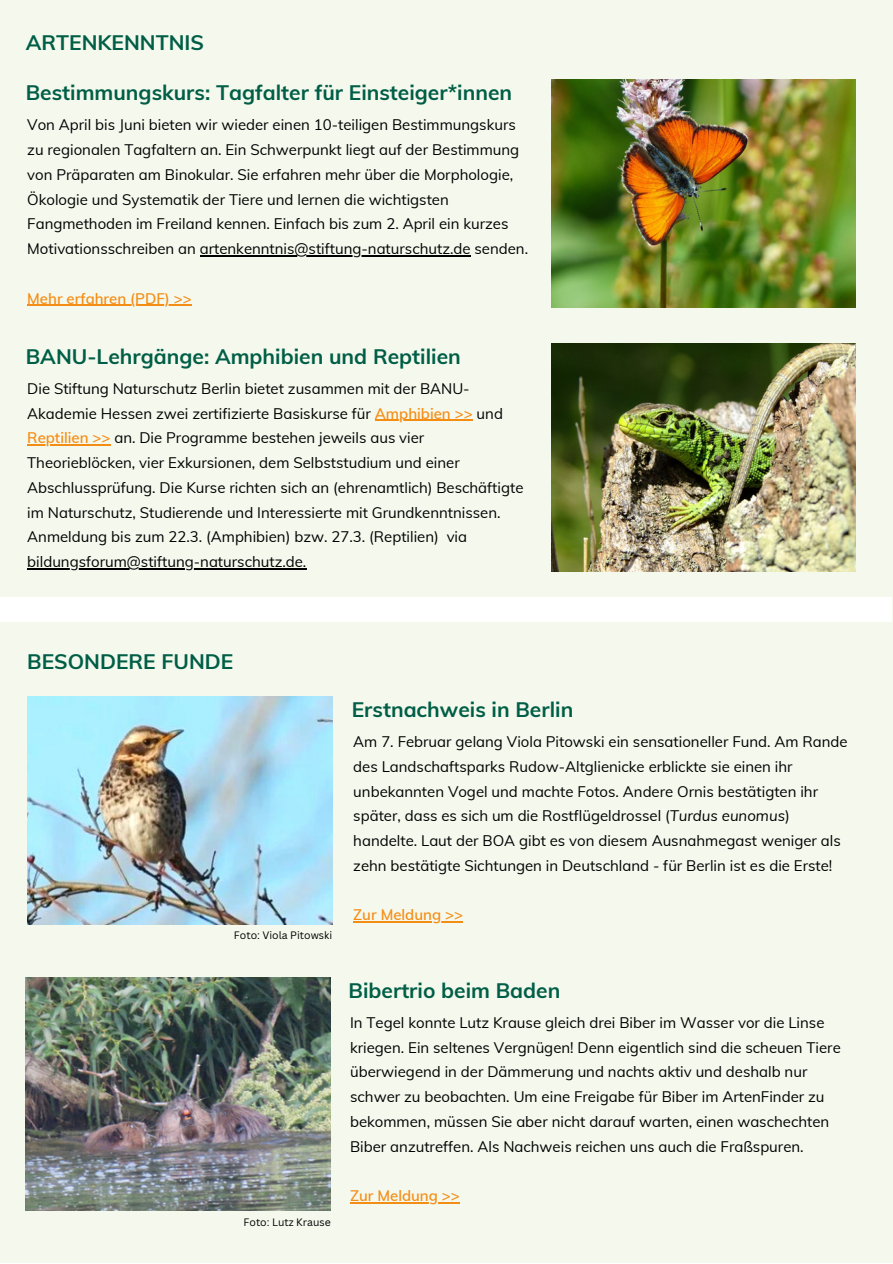
<style>
.page{position:relative;width:893px;height:1264px;background:#fff}
.page>*{position:absolute;margin:0;border:0;box-sizing:border-box;transform-origin:0 0}
.t1{font:700 21px "Muli";color:#005e46}
.t2{font:15px/24.8px "Muli";color:#000}
.t3{font:600 15px "Muli";color:#f48d14}
.t4{font:10.5px "Canva Sans";color:#000}
.s1{font-weight:600;color:#f48d14}
.s2{font-style:italic}
</style>
<div class="page">
<div style="left:0;top:0;width:892px;height:1262px;background:#f4f8ed"></div>
<div style="left:0;top:597px;width:891px;height:24px;background:#fff"></div>
<img style="left:551px;top:80px;width:304px;height:228px">
<img style="left:27px;top:696px;width:305px;height:228px">
<img style="left:26px;top:977px;width:304px;height:233px">
<img style="left:551px;top:343px;width:304px;height:228px">
<hr style="left:200px;top:255px;width:270px;height:1px;background:#000">
<hr style="left:27px;top:305px;width:165px;height:1px;background:#f48d14">
<hr style="left:353px;top:921px;width:110px;height:1px;background:#f48d14">
<hr style="left:350px;top:1202px;width:110px;height:1px;background:#f48d14">
<hr style="left:375px;top:420px;width:97px;height:1px;background:#f48d14">
<hr style="left:27px;top:444px;width:83px;height:1px;background:#f48d14">
<hr style="left:27px;top:568px;width:276px;height:1px;background:#000">
<h1 class="t1" style="left:26px;top:29px;width:180px">ARTENKENNTNIS</h1>
<h1 class="t1" style="left:26px;top:79px;width:488px">Bestimmungskurs: Tagfalter für Einsteiger*innen</h1>
<p class="t2" style="left:27px;top:112px;width:502px">Von April bis Juni bieten wir wieder einen 10-teiligen Bestimmungskurs zu regionalen Tagfaltern an. Ein Schwerpunkt liegt auf der Bestimmung von Präparaten am Binokular. Sie erfahren mehr über die Morphologie, Ökologie und Systematik der Tiere und lernen die wichtigsten Fangmethoden im Freiland kennen. Einfach bis zum 2. April ein kurzes Motivationsschreiben an artenkenntnis@stiftung-naturschutz.de senden.</p>
<p class="t3" style="left:27px;top:288px;width:166px">Mehr erfahren (PDF) &gt;&gt;</p>
<h1 class="t1" style="left:26px;top:342px;width:436px">BANU-Lehrgänge: Amphibien und Reptilien</h1>
<p class="t2" style="left:27px;top:376px;width:497px">Die Stiftung Naturschutz Berlin bietet zusammen mit der BANU-Akademie Hessen zwei zertifizierte Basiskurse für <span class="s1">Amphibien &gt;&gt;</span> und <span class="s1">Reptilien &gt;&gt;</span> an. Die Programme bestehen jeweils aus vier Theorieblöcken, vier Exkursionen, dem Selbststudium und einer Abschlussprüfung. Die Kurse richten sich an (ehrenamtlich) Beschäftigte im Naturschutz, Studierende und Interessierte mit Grundkenntnissen.<br>Anmeldung bis zum 22.3. (Amphibien) bzw. 27.3. (Reptilien) via bildungsforum@stiftung-naturschutz.de.</p>
<h1 class="t1" style="left:27px;top:647px;width:207px">BESONDERE FUNDE</h1>
<p class="t4" style="left:234px;top:928px;width:100px">Foto: Viola Pitowski</p>
<p class="t4" style="left:243px;top:1214px;width:89px">Foto: Lutz Krause</p>
<h1 class="t1" style="left:352px;top:695px;width:223px">Erstnachweis in Berlin</h1>
<p class="t2" style="left:353px;top:729px;width:496px">Am 7. Februar gelang Viola Pitowski ein sensationeller Fund. Am Rande des Landschaftsparks Rudow-Altglienicke erblickte sie einen ihr unbekannten Vogel und machte Fotos. Andere Ornis bestätigten ihr später, dass es sich um die Rostflügeldrossel (<span class="s2">Turdus eunomus</span>) handelte. Laut der BOA gibt es von diesem Ausnahmegast weniger als zehn bestätigte Sichtungen in Deutschland - für Berlin ist es die Erste!</p>
<p class="t3" style="left:353px;top:905px;width:111px">Zur Meldung &gt;&gt;</p>
<h1 class="t1" style="left:348px;top:976px;width:213px">Bibertrio beim Baden</h1>
<p class="t2" style="left:350px;top:1009px;width:492px">In Tegel konnte Lutz Krause gleich drei Biber im Wasser vor die Linse kriegen. Ein seltenes Vergnügen! Denn eigentlich sind die scheuen Tiere überwiegend in der Dämmerung und nachts aktiv und deshalb nur schwer zu beobachten. Um eine Freigabe für Biber im ArtenFinder zu bekommen, müssen Sie aber nicht darauf warten, einen waschechten Biber anzutreffen. Als Nachweis reichen uns auch die Fraßspuren.</p>
<p class="t3" style="left:350px;top:1186px;width:111px">Zur Meldung &gt;&gt;</p>
</div>
